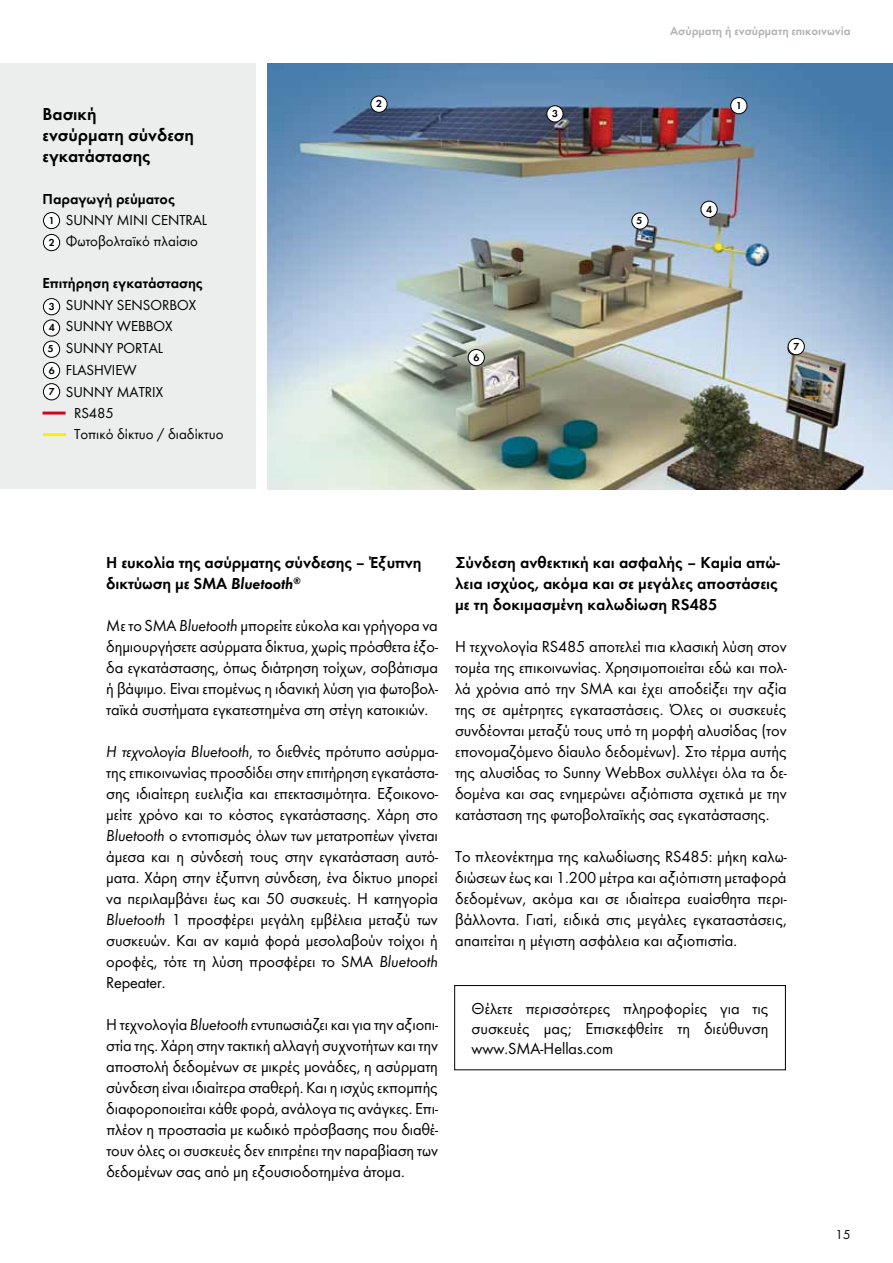
<style>
.page{position:relative;width:893px;height:1263px;background:#fff}
.page>*{position:absolute;margin:0;border:0;box-sizing:border-box;transform-origin:0 0}
.t1{font:600 18px/21px "SMA Futura Global";color:#000}
.t2{font:16.5px/21px "SMA Futura Global";letter-spacing:-.005em;color:#000;text-align:justify}
.t3{font:600 16.5px/21px "SMA Futura Global";color:#000}
.t4{font:15px/21.8px "SMA Futura Global";color:#000}
.t5{font:600 15px "SMA Futura Global";color:#000}
.t6{font:13.5px "SMA Futura Global";color:#000}
.t7{font:600 12px "SMA Futura Global";color:#b1b3b4}
.t8{font:600 10.5px/21.3px "SMA Futura Global";color:#000}
.t9{font:600 9px "SMA Futura Global";color:#000}
.s1{font-style:italic}
</style>
<div class="page">
<div style="left:0;top:64px;width:255px;height:425px;background:#eceded"></div>
<img style="left:268px;top:64px;width:625px;height:425px">
<div style="left:788px;top:342px;width:13px;height:13px;border:1px solid #000;border-radius:50%"></div>
<div style="left:454px;top:985px;width:332px;height:85px;border:1px solid #000"></div>
<div style="left:371px;top:96px;width:16px;height:16px;background:#fff;border-radius:50%"></div>
<div style="left:370px;top:96px;width:17px;height:17px;border:1px solid #000;border-radius:50%"></div>
<div style="left:701px;top:201px;width:16px;height:16px;background:#fff;border-radius:50%"></div>
<div style="left:701px;top:201px;width:17px;height:17px;border:1px solid #000;border-radius:50%"></div>
<div style="left:468px;top:349px;width:16px;height:17px;background:#fff;border-radius:50%"></div>
<div style="left:468px;top:349px;width:17px;height:17px;border:1px solid #000;border-radius:50%"></div>
<div style="left:788px;top:338px;width:16px;height:17px;background:#fff;border-radius:50%"></div>
<div style="left:788px;top:338px;width:17px;height:17px;border:1px solid #000;border-radius:50%"></div>
<div style="left:632px;top:213px;width:16px;height:16px;background:#fff;border-radius:50%"></div>
<div style="left:631px;top:212px;width:17px;height:18px;border:1px solid #000;border-radius:50%"></div>
<div style="left:731px;top:98px;width:16px;height:16px;background:#fff;border-radius:50%"></div>
<div style="left:730px;top:97px;width:17px;height:17px;border:1px solid #000;border-radius:50%"></div>
<div style="left:547px;top:106px;width:16px;height:16px;background:#fff;border-radius:50%"></div>
<div style="left:546px;top:105px;width:17px;height:17px;border:1px solid #000;border-radius:50%"></div>
<hr style="left:43px;top:412px;width:23px;height:3px;background:#cd071e">
<hr style="left:43px;top:433px;width:23px;height:3px;background:#ffed00">
<div style="left:44px;top:213px;width:16px;height:16px;background:#fff;border-radius:50%"></div>
<div style="left:43px;top:212px;width:17px;height:17px;border:1px solid #000;border-radius:50%"></div>
<div style="left:43px;top:234px;width:17px;height:17px;background:#fff;border-radius:50%"></div>
<div style="left:43px;top:234px;width:17px;height:17px;border:1px solid #000;border-radius:50%"></div>
<div style="left:43px;top:299px;width:17px;height:16px;background:#fff;border-radius:50%"></div>
<div style="left:43px;top:298px;width:17px;height:17px;border:1px solid #000;border-radius:50%"></div>
<div style="left:43px;top:320px;width:17px;height:16px;background:#fff;border-radius:50%"></div>
<div style="left:43px;top:319px;width:17px;height:17px;border:1px solid #000;border-radius:50%"></div>
<div style="left:43px;top:341px;width:17px;height:16px;background:#fff;border-radius:50%"></div>
<div style="left:43px;top:341px;width:17px;height:17px;border:1px solid #000;border-radius:50%"></div>
<div style="left:43px;top:362px;width:17px;height:17px;background:#fff;border-radius:50%"></div>
<div style="left:43px;top:362px;width:17px;height:17px;border:1px solid #000;border-radius:50%"></div>
<div style="left:43px;top:384px;width:17px;height:16px;background:#fff;border-radius:50%"></div>
<div style="left:43px;top:383px;width:17px;height:17px;border:1px solid #000;border-radius:50%"></div>
<p class="t8" style="left:376px;top:93px;width:7px">2</p>
<p class="t1" style="left:43px;top:103px;width:56px">Βασική</p>
<p class="t8" style="left:552px;top:103px;width:7px">3</p>
<p class="t1" style="left:43px;top:124px;width:153px">ενσύρματη σύνδεση εγκατάστασης</p>
<p class="t5" style="left:43px;top:190px;width:134px">Παραγωγή ρεύματος</p>
<p class="t4" style="left:66px;top:209px;width:134px;line-height:21px">SUNNY MI NI CENTRAL<br>ΦΩΤΟΒΟΛΤΑΪΚΌ ΠΛΑΊΣΙΟ</p>
<p class="t5" style="left:43px;top:274px;width:162px">Επιτήρηση εγκατάστασης</p>
<p class="t4" style="left:66px;top:293px;width:19px">SUNNY</p>
<p class="t4" style="left:117px;top:293px;width:81px">SENSORBOX</p>
<p class="t4" style="left:66px;top:315px;width:19px">SUNNY</p>
<p class="t8" style="left:49px;top:209px;width:7px;line-height:21.9px">1<br>2</p>
<p class="t8" style="left:48px;top:296px;width:8px;text-align:justify">3<br>4<br>5<br>6<br>7</p>
<p class="t4" style="left:66px;top:315px;width:108px;text-indent:51px">WEBBOX<br>SUNNY PORTAL<br>FLASH</p>
<p class="t8" style="left:473px;top:347px;width:7px">6</p>
<p class="t4" style="left:66px;top:359px;width:99px;text-align:center">VIEW<br>SUNNY MATRIX</p>
<p class="t4" style="left:43px;top:401px;width:11px">RS</p>
<p class="t4" style="left:74px;top:402px;width:151px;line-height:21px;text-indent:15px">485<br>ΤΟΠΙΚΌ ΔΊΚΤΥΟ / ΔΙΑΔΊΚΤΥΟ</p>
<p class="t7" style="left:670px;top:23px;width:182px">Ασύρματη ή ενσύρματη εпικοινωνία</p>
<p class="t8" style="left:736px;top:95px;width:7px">1</p>
<p class="t8" style="left:636px;top:210px;width:7px">5</p>
<p class="t8" style="left:706px;top:198px;width:7px">4</p>
<p class="t8" style="left:793px;top:335px;width:7px">7</p>
<p class="t9" style="left:792px;top:343px;width:7px">7</p>
<p class="t3" style="left:106px;top:552px;width:317px">Η ευκολία της ασύρματης σύνδεσης – Έξυπνη δικτύωση με SMA <span class="s1">Bluetooth</span><sup>®</sup></p>
<p class="t2" style="left:106px;top:615px;width:333px">ΜΕ ΤΟ SMA <span class="s1">Bluetooth</span> ΜΠΟΡΕΊΤΕ ΕΎΚΟΛΑ ΚΑΙ ΓΡΉΓΟΡΑ ΝΑ ΔΗΜΙΟΥΡΓΉΣΕΤΕ ΑΣΎΡΜΑΤΑ ΔΊΚΤΥΑ, ΧΩΡΊΣ ΠΡΌΣΘΕΤΑ ΈΞΟ-ΔΑ ΕΓΚΑΤΆΣΤΑΣΗΣ, ΌΠΩΣ ΔΙΆΤΡΗΣΗ ΤΟΊΧΩΝ, ΣΟΒΆΤΙΣΜΑ Ή ΒΆΨΙΜΟ. ΕΊΝΑΙ ΕΠΟΜΈΝΩΣ Η ΙΔΑΝΙΚΉ ΛΎΣΗ ΓΙΑ ΦΩΤΟΒΟΛ-ΤΑΪΚΆ ΣΥΣΤΉΜΑΤΑ ΕΓΚΑΤΕΣΤΗΜΈΝΑ ΣΤΗ ΣΤΈΓΗ ΚΑΤΟΙΚΙΏΝ.</p>
<p class="t2" style="left:106px;top:741px;width:333px"><span class="s1">Η τεχνολογία Bluetooth</span>, ΤΟ ΔΙΕΘΝΈΣ ΠΡΌΤΥΠΟ ΑΣΎΡΜΑ-ΤΗΣ ΕΠΙΚΟΙΝΩΝΊΑΣ ΠΡΟΣΔΊΔΕΙ ΣΤΗΝ ΕΠΙΤΉΡΗΣΗ ΕΓΚΑΤΆΣΤΑ-ΣΗΣ ΙΔΙΑΊΤΕΡΗ ΕΥΕΛΙΞΊΑ ΚΑΙ ΕΠΕΚΤΑΣΙΜΌΤΗΤΑ. ΕΞΟΙΚΟΝΟ-ΜΕΊΤΕ ΧΡΌΝΟ ΚΑΙ ΤΟ ΚΌΣΤΟΣ ΕΓΚΑΤΆΣΤΑΣΗΣ. ΧΆΡΗ ΣΤΟ <span class="s1">Bluetooth</span> Ο ΕΝΤΟΠΙΣΜΌΣ ΌΛΩΝ ΤΩΝ ΜΕΤΑΤΡΟΠΈΩΝ ΓΊΝΕΤΑΙ ΆΜΕΣΑ ΚΑΙ Η ΣΎΝΔΕΣΉ ΤΟΥΣ ΣΤΗΝ ΕΓΚΑΤΆΣΤΑΣΗ ΑΥΤΌ-ΜΑΤΑ. ΧΆΡΗ ΣΤΗΝ ΈΞΥΠΝΗ ΣΎΝΔΕΣΗ, ΈΝΑ ΔΊΚΤΥΟ ΜПΟΡΕΊ ΝΑ ПΕΡΙΛΑΜΒΆΝΕΙ ΈΩΣ ΚΑΙ 50 ΣΥΣΚΕΥΈΣ. Η ΚΑΤΗΓΟΡΊΑ <span class="s1">Bluetooth</span> 1 ΠΡΟΣΦΈΡΕΙ ΜΕΓΆΛΗ ΕΜΒΈΛΕΙΑ ΜΕΤΑΞΎ ΤΩΝ ΣΥΣΚΕΥΏΝ. ΚΑΙ ΑΝ ΚΑΜΙΆ ΦΟΡΆ ΜΕΣΟΛΑΒΟΎΝ ΤΟΊΧΟΙ Ή ΟΡΟΦΈΣ, ΤΌΤΕ ΤΗ ΛΎΣΗ ΠΡΟΣΦΈΡΕΙ ΤΟ SMA <span class="s1">Bluetooth </span>REPEATER.</p>
<p class="t2" style="left:106px;top:1014px;width:333px">Η ΤΕΧΝΟΛΟΓΊΑ <span class="s1">Bluetooth</span> ΕΝΤΥПΩΣΙΆΖΕΙ ΚΑΙ ΓΙΑ ΤΗΝ ΑΞΙΟПΙ-ΣΤΊΑ ΤΗΣ. ΧΆΡΗ ΣΤΗΝ ΤΑΚΤΙΚΉ ΑΛΛΑΓΉ ΣΥΧΝΟΤΉΤΩΝ ΚΑΙ ΤΗΝ ΑΠΟΣΤΟΛΉ ΔΕΔΟΜΈΝΩΝ ΣΕ ΜΙΚΡΈΣ ΜΟΝΆΔΕΣ, Η ΑΣΎΡΜΑΤΗ ΣΎΝΔΕΣΗ ΕΊΝΑΙ ΙΔΙΑΊΤΕΡΑ ΣΤΑΘΕΡΉ. ΚΑΙ Η ΙΣΧΎΣ ΕΚΠΟΜΠΉΣ ΔΙΑΦΟΡΟПΟΙΕΊΤΑΙ ΚΆΘΕ ΦΟΡΆ, ΑΝΆΛΟΓΑ ΤΙΣ ΑΝΆΓΚΕΣ. ΕΠΙ-ΠΛΈΟΝ Η ΠΡΟΣΤΑΣΊΑ ΜΕ ΚΩΔΙΚΌ ΠΡΌΣΒΑΣΗΣ ΠΟΥ ΔΙΑΘΈ-ΤΟΥΝ ΌΛΕΣ ΟΙ ΣΥΣΚΕΥΈΣ ΔΕΝ ΕПΙΤΡΈПΕΙ ΤΗΝ ПΑΡΑΒΊΑΣΗ ΤΩΝ ΔΕΔΟΜΈΝΩΝ ΣΑΣ ΑПΌ ΜΗ ΕΞΟΥΣΙΟΔΟΤΗΜΈΝΑ ΆΤΟΜΑ.</p>
<p class="t3" style="left:455px;top:552px;width:326px;text-align:justify">Σύνδεση ανθεκτική και ασφαλής – Καμία απώ&shy;λεια ισχύος, ακόμα και σε μεγάλες αποστάσεις με τη δοκιμασμένη καλωδίωση RS485</p>
<p class="t2" style="left:455px;top:636px;width:333px">Η ΤΕΧΝΟΛΟΓΊΑ RS485 ΑΠΟΤΕΛΕΊ ΠΙΑ ΚΛΑΣΙΚΉ ΛΎΣΗ ΣΤΟΝ ΤΟΜΈΑ ΤΗΣ ΕΠΙΚΟΙΝΩΝΊΑΣ. ΧΡΗΣΙΜΟΠΟΙΕΊΤΑΙ ΕΔΏ ΚΑΙ ΠΟΛ-ΛΆ ΧΡΌΝΙΑ ΑΠΌ ΤΗΝ SMA ΚΑΙ ΈΧΕΙ ΑΠΟΔΕΊΞΕΙ ΤΗΝ ΑΞΊΑ ΤΗΣ ΣΕ ΑΜΈΤΡΗΤΕΣ ΕΓΚΑΤΑΣΤΆΣΕΙΣ. ΌΛΕΣ ΟΙ ΣΥΣΚΕΥΈΣ ΣΥΝΔΈΟΝΤΑΙ ΜΕΤΑΞΎ ΤΟΥΣ ΥΠΌ ΤΗ ΜΟΡΦΉ ΑΛΥΣΊΔΑΣ (ΤΟΝ ΕΠΟΝΟΜΑΖΌΜΕΝΟ ΔΊΑΥΛΟ ΔΕΔΟΜΈΝΩΝ). ΣΤΟ ΤΈΡΜΑ ΑΥΤΉΣ ΤΗΣ ΑΛΥΣΊΔΑΣ ΤΟ SUNNY WEBBOX ΣΥΛΛΈΓΕΙ ΌΛΑ ΤΑ ΔΕ-ΔΟΜΈΝΑ ΚΑΙ ΣΑΣ ΕΝΗΜΕΡΏΝΕΙ ΑΞΙΌΠΙΣΤΑ ΣΧΕΤΙΚΆ ΜΕ ΤΗΝ ΚΑΤΆΣΤΑΣΗ ΤΗΣ ΦΩΤΟΒΟΛΤΑΪΚΉΣ ΣΑΣ ΕΓΚΑΤΆΣΤΑΣΗΣ.</p>
<p class="t2" style="left:455px;top:846px;width:333px">ΤΟ ΠΛΕΟΝΈΚΤΗΜΑ ΤΗΣ ΚΑΛΩΔΊΩΣΗΣ RS485: ΜΉΚΗ ΚΑΛΩ-ΔΙΏΣΕΩΝ ΈΩΣ ΚΑΙ 1.200 ΜΈΤΡΑ ΚΑΙ ΑΞΙΌΠΙΣΤΗ ΜΕΤΑΦΟΡΆ ΔΕΔΟΜΈΝΩΝ, ΑΚΌΜΑ ΚΑΙ ΣΕ ΙΔΙΑΊΤΕΡΑ ΕΥΑΊΣΘΗΤΑ ΠΕΡΙ-ΒΆΛΛΟΝΤΑ. ΓΙΑΤΊ, ΕΙΔΙΚΆ ΣΤΙΣ ΜΕΓΆΛΕΣ ΕΓΚΑΤΑΣΤΆΣΕΙΣ, ΑПΑΙΤΕΊΤΑΙ Η ΜΈΓΙΣΤΗ ΑΣΦΆΛΕΙΑ ΚΑΙ ΑΞΙΟΠΙΣΤΊΑ.</p>
<p class="t2" style="left:472px;top:998px;width:298px;line-height:19.8px">ΘΈΛΕΤΕ ΠΕΡΙΣΣΌΤΕΡΕΣ ΠΛΗΡΟΦΟΡΊΕΣ ΓΙΑ ΤΙΣ ΣΥΣΚΕΥΈΣ ΜΑΣ; ΕΠΙΣΚΕΦΘΕΊΤΕ ΤΗ ΔΙΕΎΘΥΝΣΗ WWW.SMA-HELLAS.COM</p>
<p class="t6" style="left:835px;top:1227px;width:16px">15</p>
</div>
